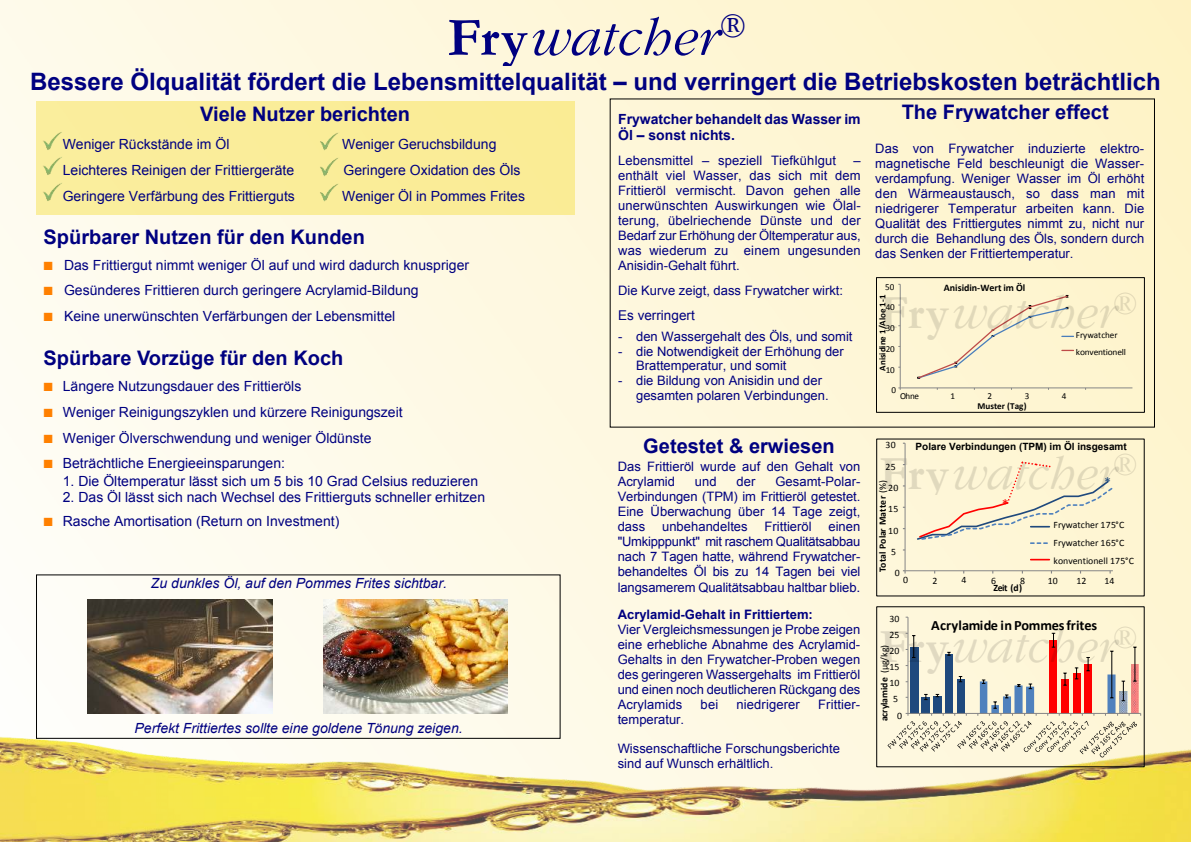
<style>
.page{position:relative;width:1191px;height:842px;background:#fff}
.page>*{position:absolute;margin:0;border:0;box-sizing:border-box;transform-origin:0 0}
.t1{font:55px "Gatineau";color:#000080}
.t2{font:48px "Gatineau";color:rgb(0 0 0/.12)}
.t3{font:700 24px "Arial";color:#000080}
.t4{font:700 20px "Arial";color:#000080}
.t5{font:14.3px "Calibri";color:#f00}
.t6{font:14.3px "Calibri";color:#1f497d}
.t7{font:700 14.2px "Calibri";color:#000}
.t8{font:14px "Arial";color:#000080}
.t9{font:italic 14px "Arial";color:#000080}
.t10{font:700 14px/16.1px "Arial";color:#000080}
.t11{font:13.5px "Arial";color:#000080}
.t12{font:13px/14.9px "Arial";color:#000080;text-align:justify}
.t13{font:700 13px "Arial";color:#000080}
.t14{font:700 10px "Arial";color:#000}
.t15{font:700 10px "Calibri";color:#000}
.t16{font:700 9.8px "Calibri";color:#000}
.t17{font:9.8px "Calibri";color:#000}
.t18{font:9.7px/18.1px "Calibri";color:#000}
.t19{font:700 9.7px "Calibri";letter-spacing:-.01em;color:#000}
.t20{font:700 9.7px "Calibri";letter-spacing:-.03em;color:#000}
.t21{font:9.1px "Calibri";color:#000}
.t22{font:700 9.1px "Calibri";color:#000}
.t23{font:700 9px "Calibri";color:#000}
.t24{font:9px "Calibri";letter-spacing:-.02em;color:#000;scale:1.05 1}
.s1{font-family:"Garamond";font-weight:700}
.s2{font-family:"Times New Roman";font-size:18px;color:#ff8000}
.s3{font-size:14px}
.s4{font-weight:400}
</style>
<div class="page">
<img style="left:0;top:0;width:1191px;height:842px">
<img style="left:0;top:736px;width:1190px;height:106px">
<div style="left:36px;top:101px;width:538px;height:113px;background:#faed99"></div>
<hr style="left:907px;top:617px;width:1px;height:96px;background:#868686">
<svg style="left:887px;top:633px;width:254px;height:124px;background:#e0d1bf"></svg>
<svg style="left:1030px;top:559px;width:19px;height:1px"></svg>
<hr style="left:904px;top:443px;width:1px;height:128px;background:#868686">
<hr style="left:905px;top:570px;width:207px;height:1px;background:#868686">
<svg style="left:915px;top:460px;width:199px;height:84px;background:#f6edcf"></svg>
<hr style="left:900px;top:284px;width:1px;height:104px;background:#868686">
<hr style="left:900px;top:388px;width:232px;height:1px;background:#868686">
<div style="left:917px;top:295px;width:156px;height:84px;background:#fef5d2"></div>
<div style="left:876px;top:277px;width:268px;height:136px;border:1px solid #000"></div>
<img style="left:88px;top:600px;width:184px;height:113px">
<img style="left:323px;top:600px;width:184px;height:113px">
<div style="left:36px;top:574px;width:524px;height:165px;border:1px solid #000"></div>
<h1 class="t1" style="left:447px;top:9px;width:297px"><span class="s1">Fry</span>watcher<sup>®</sup></h1>
<h3 class="t3" style="left:30px;top:72px;width:1132px">Bessere Ölqualität fördert die Lebensmittelqualität – und verringert die Betriebskosten beträchtlich</h3>
<h3 class="t4" style="left:200px;top:106px;width:211px">Viele Nutzer berichten</h3>
<p class="t8" style="left:63px;top:138px;width:168px">Weniger Rückstände im Öl</p>
<p class="t8" style="left:342px;top:138px;width:156px">Weniger Geruchsbildung</p>
<p class="t8" style="left:63px;top:164px;width:233px">Leichteres Reinigen der Frittiergeräte</p>
<p class="t8" style="left:343px;top:164px;width:178px">Geringere Oxidation des Öls</p>
<p class="t8" style="left:63px;top:190px;width:234px">Geringere Verfärbung des Frittierguts</p>
<p class="t8" style="left:342px;top:190px;width:184px">Weniger Öl in Pommes Frites</p>
<h3 class="t4" style="left:44px;top:229px;width:323px">Spürbarer Nutzen für den Kunden</h3>
<p class="t8" style="left:43px;top:259px;width:428px"><span class="s2">■</span> Das Frittiergut nimmt weniger Öl auf und wird dadurch knuspriger</p>
<p class="t8" style="left:43px;top:285px;width:377px"><span class="s2">■</span> Gesünderes Frittieren durch geringere Acrylamid-Bildung</p>
<p class="t8" style="left:43px;top:311px;width:354px"><span class="s2">■</span> Keine unerwünschten Verfärbungen der Lebensmittel</p>
<h3 class="t4" style="left:44px;top:351px;width:301px">Spürbare Vorzüge für den Koch</h3>
<p class="t8" style="left:43px;top:381px;width:260px"><span class="s2">■</span> Längere Nutzungsdauer des Frittieröls</p>
<p class="t8" style="left:43px;top:407px;width:361px"><span class="s2">■</span> Weniger Reinigungszyklen und kürzere Reinigungszeit</p>
<p class="t8" style="left:43px;top:432px;width:330px"><span class="s2">■</span> Weniger Ölverschwendung und weniger Öldünste</p>
<p class="t8" style="left:43px;top:458px;width:244px"><span class="s2">■</span> Beträchtliche Energieeinsparungen:</p>
<p class="t8" style="left:63px;top:475px;width:417px">1. Die Öltemperatur lässt sich um 5 bis 10 Grad Celsius reduzieren</p>
<p class="t8" style="left:63px;top:492px;width:424px">2. Das Öl lässt sich nach Wechsel des Frittierguts schneller erhitzen</p>
<p class="t8" style="left:43px;top:516px;width:298px"><span class="s2">■</span> Rasche Amortisation (Return on Investment)</p>
<p class="t9" style="left:151px;top:578px;width:297px">Zu dunkles Öl, auf den Pommes Frites sichtbar.</p>
<p class="t9" style="left:135px;top:723px;width:329px">Perfekt Frittiertes sollte eine goldene Tönung zeigen.</p>
<p class="t10" style="left:618px;top:112px;width:244px">Frywatcher behandelt das Wasser im<br>Öl – sonst nichts.</p>
<p class="t12" style="left:618px;top:154px;width:219px">Lebensmittel – speziell Tiefkühlgut</p>
<p class="t12" style="left:618px;top:154px;width:244px;text-indent:235px">– enthält viel Wasser, das sich mit dem Frittieröl vermischt. Davon gehen alle unerwünschten Auswirkungen wie Ölal&shy;terung, übelriechende Dünste und der Bedarf zur Erhöhung der Öltemperatur aus, was wiederum zu einem ungesunden Anisidin-Gehalt führt.</p>
<p class="t12" style="left:618px;top:284px;width:226px">Die Kurve zeigt, dass Frywatcher wirkt:</p>
<p class="t11" style="left:618px;top:310px;width:78px">Es verringert</p>
<p class="t12" style="left:618px;top:330px;width:236px">- den Wassergehalt des Öls, und somit</p>
<p class="t12" style="left:636px;top:345px;width:209px;text-indent:-18px">- die Notwendigkeit der Erhöhung der<br>Brattemperatur, und somit</p>
<p class="t12" style="left:636px;top:375px;width:194px;text-indent:-18px">- die Bildung von Anisidin und der gesamten polaren Verbindungen.</p>
<h3 class="t4" style="left:643px;top:439px;width:193px">Getestet &amp; erwiesen</h3>
<p class="t12" style="left:617px;top:460px;width:244px">Das Frittieröl wurde auf den Gehalt von<br>Acrylamid</p>
<p class="t12" style="left:617px;top:475px;width:244px;text-indent:158px">Gesamt-Polar-Verbindungen (TPM) im Frittieröl getestet.<br>Eine Überwachung über 14 Tage zeigt, dass</p>
<p class="t12" style="left:695px;top:475px;width:23px">und</p>
<p class="t12" style="left:736px;top:475px;width:20px">der</p>
<p class="t12" style="left:662px;top:520px;width:87px">unbehandeltes</p>
<p class="t12" style="left:764px;top:520px;width:49px">Frittieröl</p>
<p class="t12" style="left:617px;top:520px;width:244px;text-indent:211px">einen "Umkipppunkt" mit raschem Qualitätsabbau nach 7 Tagen hatte, während Frywatcher&shy;behandeltes Öl bis zu 14 Tagen bei viel langsamerem Qualitätsabbau haltbar blieb<span class="s3">.</span></p>
<p class="t13" style="left:617px;top:610px;width:197px">Acrylamid-Gehalt in Frittiertem:</p>
<p class="t12" style="left:617px;top:623px;width:244px">Vier Vergleichsmessungen je Probe zeigen eine erhebliche Abnahme des Acrylamid-Gehalts in den Frywatcher-Proben wegen des geringeren Wassergehalts im Frittieröl und einen noch deutlicheren Rückgang des Acrylamids</p>
<p class="t12" style="left:700px;top:698px;width:19px">bei</p>
<p class="t12" style="left:736px;top:698px;width:65px">niedrigerer</p>
<p class="t12" style="left:818px;top:698px;width:44px">Frittier-</p>
<p class="t12" style="left:617px;top:713px;width:68px">temperatur.</p>
<p class="t12" style="left:617px;top:743px;width:224px">Wissenschaftliche Forschungsberichte sind auf Wunsch erhältlich.</p>
<h3 class="t4" style="left:901px;top:104px;width:208px">The Frywatcher effect</h3>
<p class="t12" style="left:875px;top:143px;width:270px">Das von Frywatcher induzierte elektro&shy;magnetische Feld beschleunigt die Wasser&shy;verdampfung. Weniger Wasser im Öl erhöht den Wärmeaustausch, so dass man mit niedrigerer Temperatur arbeiten kann. Die Qualität des Frittiergutes nimmt zu, nicht nur durch die Behandlung des Öls, sondern durch das Senken der Frittiertemperatur.</p>
<p class="t21" style="left:885px;top:283px;width:11px">50</p>
<p class="t15" style="left:943px;top:283px;width:83px">Anisidin-Wert im Öl</p>
<h2 class="t2" style="left:879px;top:288px;width:259px"><span class="s1">Fry</span>watcher<sup>®</sup></h2>
<p class="t23" style="left:878px;top:371px;width:77px;rotate:-90deg">Anisidine 1/Aloe 1-1</p>
<p class="t21" style="left:885px;top:303px;width:11px">40</p>
<p class="t21" style="left:885px;top:324px;width:11px">30</p>
<p class="t21" style="left:1076px;top:331px;width:43px">Frywatcher</p>
<p class="t24" style="left:1076px;top:348px;width:49px">konventionell</p>
<p class="t21" style="left:885px;top:345px;width:11px">20</p>
<p class="t21" style="left:885px;top:366px;width:11px">10</p>
<p class="t21" style="left:891px;top:386px;width:6px">0</p>
<p class="t21" style="left:900px;top:392px;width:20px">Ohne</p>
<p class="t21" style="left:950px;top:392px;width:6px">1</p>
<p class="t21" style="left:987px;top:392px;width:6px">2</p>
<p class="t21" style="left:1024px;top:392px;width:6px">3</p>
<p class="t21" style="left:1061px;top:392px;width:6px">4</p>
<p class="t22" style="left:977px;top:402px;width:50px">Muster (Tag)</p>
<p class="t14" style="left:915px;top:443px;width:213px">Polare Verbindungen (TPM) im Öl insgesamt</p>
<p class="t18" style="left:885px;top:437px;width:12px">30</p>
<p class="t16" style="left:878px;top:572px;width:93px;rotate:-90deg">Total Polar Matter <span class="s4">(%)</span></p>
<h2 class="t2" style="left:879px;top:449px;width:259px"><span class="s1">Fry</span>watcher<sup>®</sup></h2>
<p class="t18" style="left:885px;top:458px;width:12px">25</p>
<p class="t6" style="left:1104px;top:476px;width:9px">*</p>
<p class="t17" style="left:888px;top:484px;width:12px">20</p>
<p class="t5" style="left:1002px;top:498px;width:9px">*</p>
<p class="t18" style="left:888px;top:501px;width:12px">15</p>
<p class="t18" style="left:1053px;top:516px;width:82px">Frywatcher 175°C<br>Frywatcher 165°C konventionell 175°C</p>
<p class="t18" style="left:888px;top:522px;width:12px">10</p>
<p class="t17" style="left:891px;top:548px;width:6px">5</p>
<p class="t18" style="left:894px;top:565px;width:6px">0</p>
<p class="t18" style="left:903px;top:572px;width:6px">0</p>
<p class="t18" style="left:932px;top:572px;width:6px">2</p>
<p class="t18" style="left:961px;top:572px;width:6px">4</p>
<p class="t18" style="left:991px;top:572px;width:6px">6</p>
<p class="t18" style="left:1020px;top:572px;width:6px">8</p>
<p class="t18" style="left:1047px;top:572px;width:11px">10</p>
<p class="t18" style="left:1076px;top:572px;width:11px">12</p>
<p class="t18" style="left:1104px;top:572px;width:11px">14</p>
<p class="t20" style="left:993px;top:583px;width:30px">Zeit (d)</p>
<p class="t18" style="left:889px;top:611px;width:12px">30</p>
<p class="t7" style="left:931px;top:619px;width:167px">Acrylamide in Pommes frites</p>
<h2 class="t2" style="left:879px;top:622px;width:259px"><span class="s1">Fry</span>watcher<sup>®</sup></h2>
<p class="t18" style="left:889px;top:627px;width:12px">25</p>
<p class="t19" style="left:880px;top:721px;width:78px;rotate:-90deg">acrylamide <span class="s4">(µg/kg)</span></p>
<p class="t18" style="left:889px;top:643px;width:12px">20</p>
<p class="t17" style="left:889px;top:663px;width:12px">15</p>
<p class="t17" style="left:889px;top:679px;width:12px">10</p>
<p class="t17" style="left:893px;top:695px;width:6px">5</p>
<p class="t17" style="left:897px;top:711px;width:6px">0</p>
</div>
